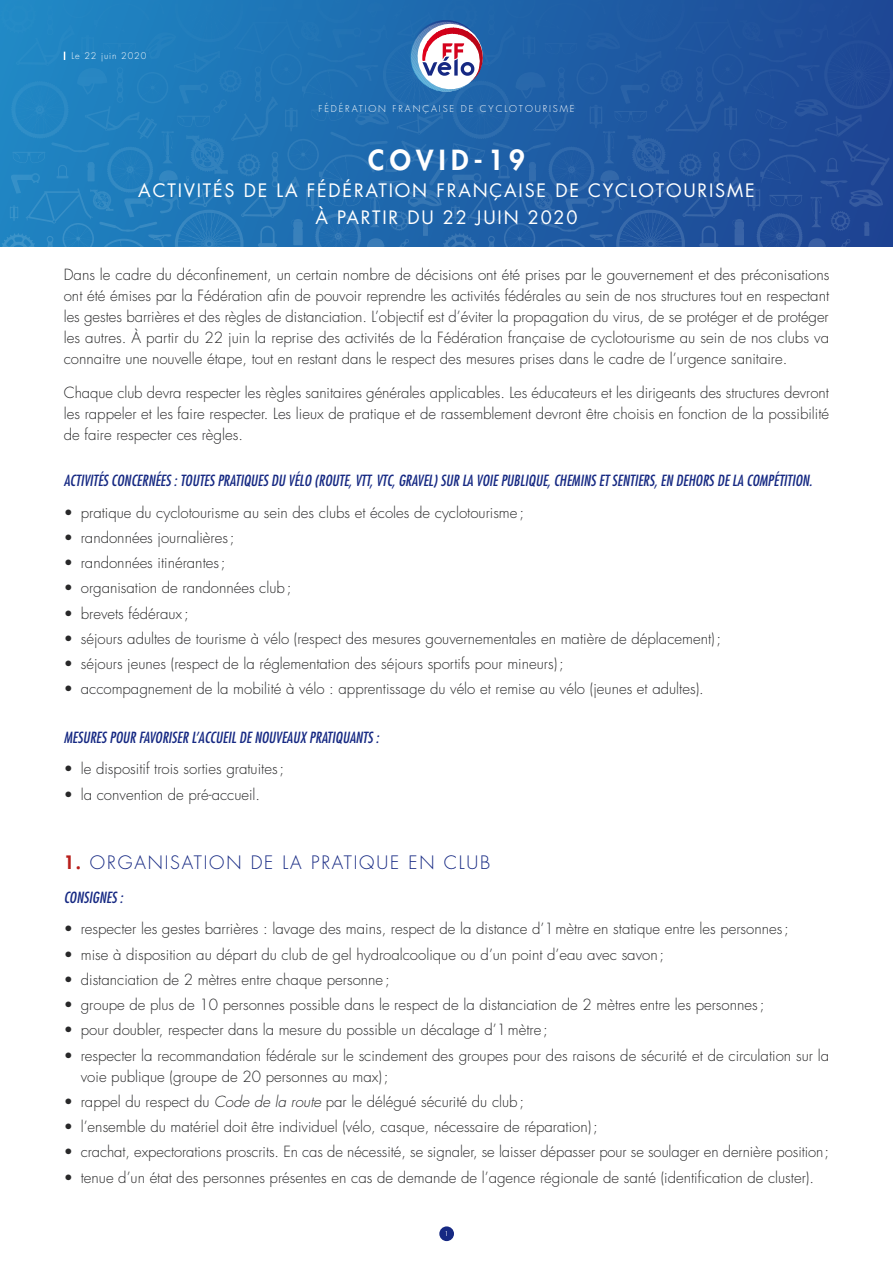
<style>
.page{position:relative;width:893px;height:1263px;background:#fff}
.page>*{position:absolute;margin:0;border:0;box-sizing:border-box;transform-origin:0 0}
.t1{font:800 27px "Futura";letter-spacing:.2em;color:#fff}
.t2{font:18px "Futura LT";letter-spacing:.1em;color:#fff}
.Titre{font:300 18px "Futura";letter-spacing:.1em;color:#162983}
.t3{font:300 15px/21px "Futura";color:#282829}
.t4{font:300 15px/21px "Futura LT";color:#282829;text-align:justify}
.Sous-titre{font:italic condensed 15px "Futura";color:#162983}
.t5{font:300 9.3px "Futura";letter-spacing:.2em;color:#fff}
.t6{font:300 9px "Futura LT";letter-spacing:.1em;color:#fff}
.t7{font:6.3px "Futura";color:#fff}
.s1{font-family:"Futura LT";font-weight:800;color:#b81f1c}
.s2{font-style:italic}
</style>
<div class="page">
<div style="left:439px;top:1226px;width:15px;height:15px;background:#162983;border-radius:50%"></div>
<svg style="left:0;top:0;width:893px;height:247px;background:#2368ac"></svg>
<p class="t6" style="left:71px;top:50px;width:76px">Le 22 juin 2020</p>
<p class="t5" style="left:318px;top:102px;width:258px">FÉDÉRATION FRANÇAISE DE CYCLOTOURISME</p>
<p class="t1" style="left:368px;top:142px;width:158px">COVID-19</p>
<p class="t2" style="left:138px;top:179px;width:618px">ACTIVITÉS DE LA FÉDÉRATION FRANÇAISE DE CYCLOTOURISME</p>
<p class="t2" style="left:315px;top:206px;width:264px">À PARTIR DU 22 JUIN 2020</p>
<p class="t4" style="left:64px;top:264px;width:767px">Dans le cadre du déconfinement, un certain nombre de décisions ont été prises par le gouvernement et des préconisations ont été émises par la Fédération afin de pouvoir reprendre les activités fédérales au sein de nos structures tout en respectant les gestes barrières et des règles de distanciation. L’objectif est d’éviter la propagation du virus, de se protéger et de protéger les autres. À partir du 22 juin la reprise des activités de la Fédération française de cyclotourisme au sein de nos clubs va connaitre une nouvelle étape, tout en restant dans le respect des mesures prises dans le cadre de l’urgence sanitaire.</p>
<p class="t4" style="left:64px;top:382px;width:767px">Chaque club devra respecter les règles sanitaires générales applicables. Les éducateurs et les dirigeants des structures devront les rappeler et les faire respecter. Les lieux de pratique et de rassemblement devront être choisis en fonction de la possibilité de faire respecter ces règles.</p>
<p class="Sous-titre" style="left:64px;top:471px;width:750px">ACTIVITÉS CONCERNÉES : TOUTES PRATIQUES DU VÉLO (ROUTE, VTT, VTC, GRAVEL) SUR LA VOIE PUBLIQUE, CHEMINS ET SENTIERS, EN DEHORS DE LA COMPÉTITION.</p>
<p class="t3" style="left:64px;top:502px;width:462px">• pratique du cyclotourisme au sein des clubs et écoles de cyclotourisme;</p>
<p class="t3" style="left:64px;top:527px;width:172px">• randonnées journalières;</p>
<p class="t3" style="left:64px;top:552px;width:163px">• randonnées itinérantes;</p>
<p class="t3" style="left:64px;top:577px;width:229px">• organisation de randonnées club;</p>
<p class="t3" style="left:64px;top:603px;width:126px">• brevets fédéraux ;</p>
<p class="t3" style="left:64px;top:628px;width:659px">• séjours adultes de tourisme à vélo (respect des mesures gouvernementales en matière de déplacement);</p>
<p class="t3" style="left:64px;top:653px;width:501px">• séjours jeunes (respect de la réglementation des séjours sportifs pour mineurs);</p>
<p class="t3" style="left:64px;top:678px;width:642px">• accompagnement de la mobilité à vélo : apprentissage du vélo et remise au vélo (jeunes et adultes).</p>
<p class="Sous-titre" style="left:64px;top:728px;width:317px">MESURES POUR FAVORISER L’ACCUEIL DE NOUVEAUX PRATIQUANTS :</p>
<p class="t3" style="left:64px;top:759px;width:222px">• le dispositif trois sorties gratuites;</p>
<p class="t3" style="left:64px;top:784px;width:198px">• la convention de pré-accueil.</p>
<p class="Titre" style="left:64px;top:851px;width:428px"><span class="s1">1.</span> ORGANISATION DE LA PRATIQUE EN CLUB</p>
<p class="Sous-titre" style="left:64px;top:888px;width:61px">CONSIGNES :</p>
<p class="t3" style="left:64px;top:919px;width:727px">• respecter les gestes barrières : lavage des mains, respect de la distance d’1mètre en statique entre les personnes;</p>
<p class="t3" style="left:64px;top:944px;width:602px">• mise à disposition au départ du club de gel hydroalcoolique ou d’un point d’eau avec savon ;</p>
<p class="t3" style="left:64px;top:969px;width:327px">• distanciation de 2 mètres entre chaque personne;</p>
<p class="t3" style="left:64px;top:994px;width:702px">• groupe de plus de 10 personnes possible dans le respect de la distanciation de 2 mètres entre les personnes;</p>
<p class="t3" style="left:64px;top:1020px;width:486px">• pour doubler, respecter dans la mesure du possible un décalage d’1mètre;</p>
<p class="t3" style="left:81px;top:1045px;width:750px;text-indent:-17px">• respecter la recommandation fédérale sur le scindement des groupes pour des raisons de sécurité et de circulation sur la voie publique (groupe de 20 personnes au max);</p>
<p class="t3" style="left:64px;top:1091px;width:462px">• rappel du respect du <span class="s2">Code de la route</span> par le délégué sécurité du club;</p>
<p class="t3" style="left:64px;top:1116px;width:536px">• l’ensemble du matériel doit être individuel (vélo, casque, nécessaire de réparation);</p>
<p class="t3" style="left:64px;top:1142px;width:767px">• crachat, expectorations proscrits. En cas de nécessité, se signaler, se laisser dépasser pour se soulager en dernière position;</p>
<p class="t3" style="left:64px;top:1167px;width:752px">• tenue d’un état des personnes présentes en cas de demande de l’agence régionale de santé (identification de cluster).</p>
<p class="t7" style="left:445px;top:1229px;width:5px">1</p>
</div>
